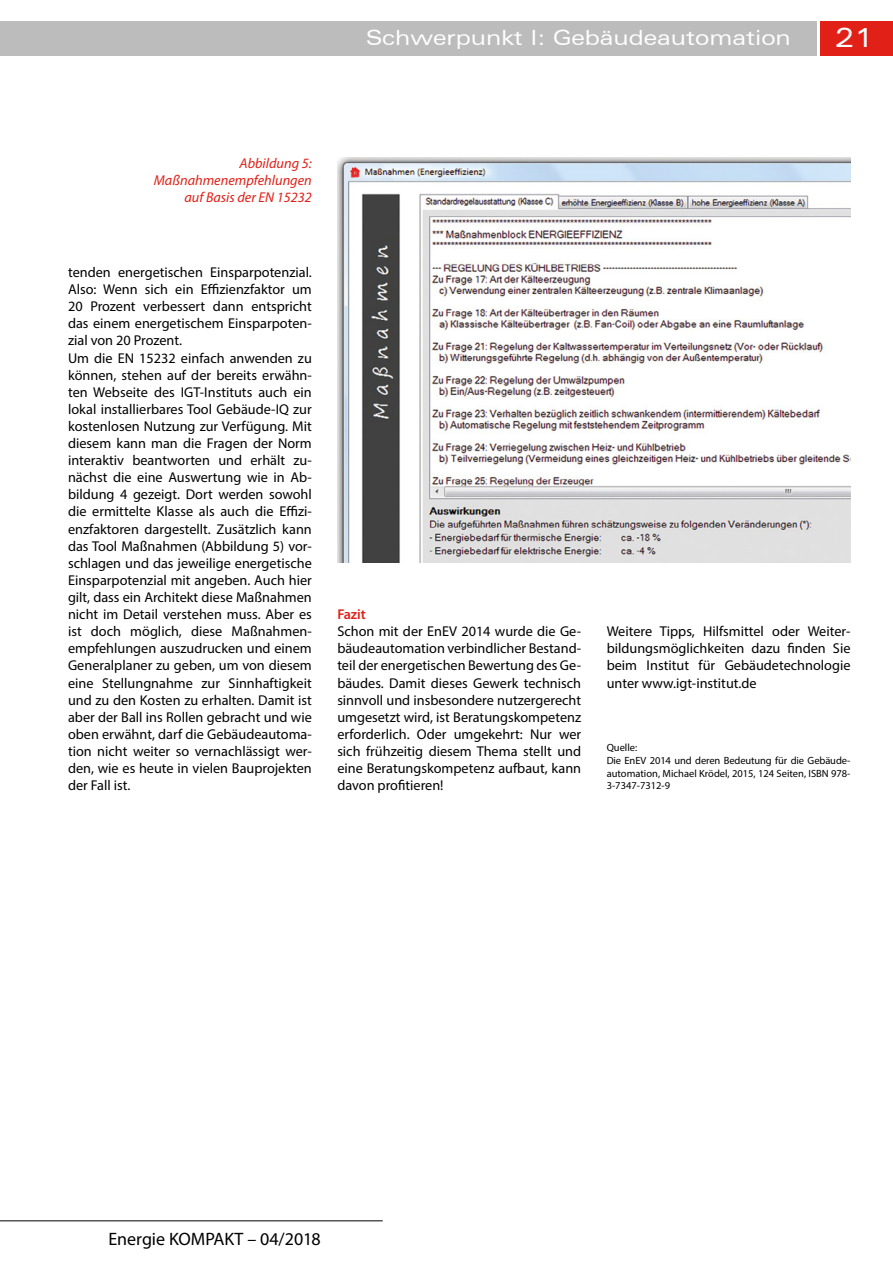
<style>
.page{position:relative;width:893px;height:1263px;background:#fff}
.page>*{position:absolute;margin:0;border:0;box-sizing:border-box;transform-origin:0 0}
.t1{font:expanded 27px "Zurich BT";color:#fff}
.t2{font:expanded 21px "Zurich BT";color:#fff}
.t3{font:18px "Myriad Pro";color:#000}
.t4{font:14.25px/17.1px "Myriad Pro";color:#000;text-align:justify}
.t5{font:italic 14.25px/17.1px "Myriad Pro";color:#e12017;text-align:right}
.t6{font:600 14.25px "Myriad Pro";letter-spacing:-.01em;color:#e12017}
.t7{font:10.5px/12.6px "Myriad Pro";color:#000}
</style>
<div class="page">
<div style="left:821px;top:21px;width:72px;height:34px;background:#e12017"></div>
<div style="left:0;top:21px;width:816px;height:34px;background:#bcbcbc"></div>
<hr style="left:0;top:1220px;width:383px;height:1px;background:#000">
<img style="left:337px;top:157px;width:513px;height:405px">
<h2 class="t2" style="left:366px;top:25px;width:426px">Schwerpunkt I: Gebäudeautomation</h2>
<h1 class="t1" style="left:835px;top:22px;width:40px">21</h1>
<p class="t5" style="left:154px;top:154px;width:159px">Abbildung 5:<br>Maßnahmenempfehlungen auf Basis der EN 15232</p>
<p class="t4" style="left:68px;top:263px;width:245px;text-align:left">tenden energetischen Einsparpotenzial.<br>Also: Wenn sich ein Effizienzfaktor um 20 Prozent verbessert dann entspricht das einem energetischem Einsparpoten&shy;zial von 20 Prozent.<br>Um die EN 15232 einfach anwenden zu können, stehen auf der bereits erwähn&shy;ten Webseite des IGT-Instituts auch ein lokal installierbares Tool Gebäude-IQ zur kostenlosen Nutzung zur Verfügung. Mit diesem kann man die Fragen der Norm interaktiv beantworten und erhält zu&shy;nächst die eine Auswertung wie in Ab&shy;bildung 4 gezeigt. Dort werden sowohl die ermittelte Klasse als auch die Effizi&shy;enzfaktoren dargestellt. Zusätzlich kann das Tool Maßnahmen (Abbildung 5) vor&shy;schlagen und das jeweilige energetische Einsparpotenzial mit angeben. Auch hier gilt, dass ein Architekt diese Maßnahmen nicht im Detail verstehen muss. Aber es ist doch möglich, diese Maßnahmen&shy;empfehlungen auszudrucken und einem Generalplaner zu geben, um von diesem eine Stellungnahme zur Sinnhaftigkeit und zu den Kosten zu erhalten. Damit ist aber der Ball ins Rollen gebracht und wie oben erwähnt, darf die Gebäudeautoma&shy;tion nicht weiter so vernachlässigt wer&shy;den, wie es heute in vielen Bauprojekten der Fall ist.</p>
<p class="t6" style="left:337px;top:605px;width:30px">Fazit</p>
<p class="t4" style="left:337px;top:623px;width:245px">Schon mit der EnEV 2014 wurde die Ge&shy;bäudeautomation verbindlicher Bestand&shy;teil der energetischen Bewertung des Ge&shy;bäudes. Damit dieses Gewerk technisch sinnvoll und insbesondere nutzergerecht umgesetzt wird, ist Beratungskompetenz erforderlich. Oder umgekehrt: Nur wer sich frühzeitig diesem Thema stellt und eine Beratungskompetenz aufbaut, kann davon profitieren!</p>
<p class="t4" style="left:607px;top:623px;width:245px">Weitere Tipps, Hilfsmittel oder Weiter&shy;bildungsmöglichkeiten dazu finden Sie beim Institut für Gebäudetechnologie unter www.igt-institut.de</p>
<p class="t7" style="left:607px;top:741px;width:245px">Quelle:<br>Die EnEV 2014 und deren Bedeutung für die Gebäude&shy;automation, Michael Krödel, 2015, 124 Seiten, ISBN 978-<br>3-7347-7312-9</p>
<p class="t3" style="left:108px;top:1228px;width:214px">Energie KOMPAKT – 04/2018</p>
</div>
